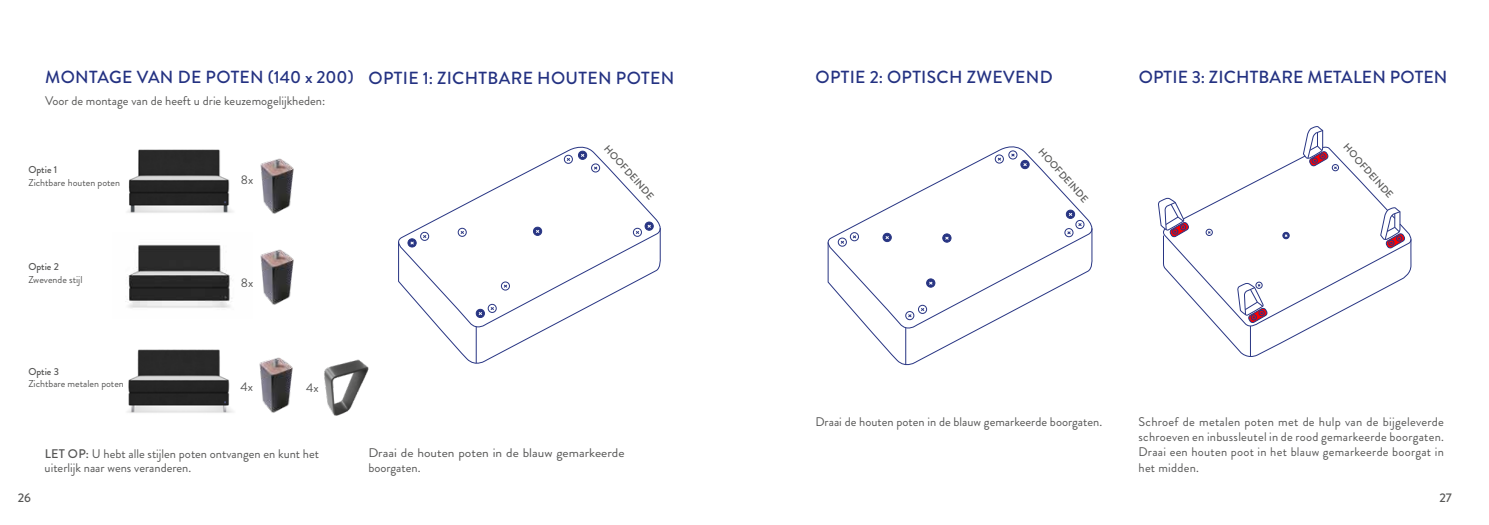
<style>
.page{position:relative;width:1489px;height:525px;background:#fff}
.page>*{position:absolute;margin:0;border:0;box-sizing:border-box;transform-origin:0 0}
.t1{font:500 17.5px "Brandon Grotesque";letter-spacing:.02em;color:#243282}
.t2{font:12.5px/15px "Brandon Grotesque";color:#565655;text-align:justify}
.t3{font:12.5px/15px "Brandon Grotesque";color:#565655;scale:1.08 1}
.t4{font:500 12.5px "Brandon Grotesque";color:#565655}
.t5{font:10px "Brandon Grotesque";color:#565655}
.t6{font:500 10px "Brandon Grotesque";color:#565655}
.s1{font-weight:500}
</style>
<div class="page">
<img style="left:127px;top:349px;width:106px;height:64px">
<img style="left:127px;top:149px;width:106px;height:64px">
<img style="left:125px;top:244px;width:107px;height:64px">
<svg style="left:851px;top:146px;width:242px;height:118px"></svg>
<svg style="left:827px;top:227px;width:265px;height:139px"></svg>
<div style="left:849px;top:232px;width:9px;height:9px;border:1px solid #283583;border-radius:50%"></div>
<svg style="left:851px;top:234px;width:6px;height:5px"></svg>
<div style="left:837px;top:237px;width:9px;height:9px;border:1px solid #283583;border-radius:50%"></div>
<svg style="left:839px;top:240px;width:5px;height:4px"></svg>
<div style="left:994px;top:154px;width:9px;height:9px;border:1px solid #283583;border-radius:50%"></div>
<svg style="left:996px;top:157px;width:5px;height:4px"></svg>
<div style="left:1008px;top:150px;width:9px;height:9px;border:1px solid #283583;border-radius:50%"></div>
<svg style="left:1010px;top:153px;width:5px;height:4px"></svg>
<div style="left:905px;top:311px;width:9px;height:9px;border:1px solid #283583;border-radius:50%"></div>
<svg style="left:907px;top:313px;width:5px;height:5px"></svg>
<div style="left:918px;top:305px;width:9px;height:8px;border:1px solid #283583;border-radius:50%"></div>
<svg style="left:920px;top:307px;width:5px;height:4px"></svg>
<div style="left:1020px;top:160px;width:9px;height:9px;border:1px solid #283583;border-radius:50%"></div>
<svg style="left:1022px;top:162px;width:5px;height:5px"></svg>
<div style="left:1065px;top:210px;width:9px;height:9px;border:1px solid #283583;border-radius:50%"></div>
<div style="left:1075px;top:220px;width:9px;height:9px;border:1px solid #283583;border-radius:50%"></div>
<div style="left:1064px;top:228px;width:9px;height:9px;border:1px solid #283583;border-radius:50%"></div>
<svg style="left:1066px;top:212px;width:16px;height:23px"></svg>
<div style="left:882px;top:233px;width:9px;height:9px;border:1px solid #283583;border-radius:50%"></div>
<svg style="left:884px;top:235px;width:5px;height:5px"></svg>
<div style="left:942px;top:234px;width:9px;height:8px;background:#283583;border-radius:50%"></div>
<div style="left:942px;top:233px;width:9px;height:9px;border:1px solid #283583;border-radius:50%"></div>
<svg style="left:945px;top:236px;width:4px;height:4px"></svg>
<div style="left:926px;top:279px;width:8px;height:8px;background:#283583;border-radius:50%"></div>
<div style="left:926px;top:278px;width:9px;height:9px;border:1px solid #283583;border-radius:50%"></div>
<svg style="left:929px;top:281px;width:4px;height:4px"></svg>
<hr style="left:905px;top:328px;width:1px;height:36px;background:#283583">
<svg style="left:421px;top:146px;width:240px;height:81px"></svg>
<svg style="left:398px;top:227px;width:263px;height:137px"></svg>
<div style="left:420px;top:232px;width:9px;height:9px;border:1px solid #283583;border-radius:50%"></div>
<svg style="left:422px;top:234px;width:5px;height:4px"></svg>
<div style="left:564px;top:155px;width:8px;height:9px;border:1px solid #283583;border-radius:50%"></div>
<svg style="left:566px;top:157px;width:5px;height:4px"></svg>
<div style="left:591px;top:163px;width:9px;height:9px;border:1px solid #283583;border-radius:50%"></div>
<svg style="left:593px;top:166px;width:5px;height:4px"></svg>
<div style="left:501px;top:281px;width:9px;height:9px;border:1px solid #283583;border-radius:50%"></div>
<svg style="left:503px;top:284px;width:5px;height:4px"></svg>
<div style="left:458px;top:228px;width:8px;height:8px;border:1px solid #283583;border-radius:50%"></div>
<svg style="left:460px;top:230px;width:4px;height:4px"></svg>
<div style="left:488px;top:304px;width:8px;height:8px;border:1px solid #283583;border-radius:50%"></div>
<svg style="left:490px;top:306px;width:4px;height:4px"></svg>
<svg style="left:578px;top:151px;width:8px;height:8px"></svg>
<div style="left:578px;top:151px;width:9px;height:9px;border:1px solid #283583;border-radius:50%"></div>
<div style="left:645px;top:222px;width:8px;height:8px;background:#283583;border-radius:50%"></div>
<div style="left:644px;top:221px;width:9px;height:9px;border:1px solid #283583;border-radius:50%"></div>
<svg style="left:647px;top:224px;width:4px;height:4px"></svg>
<div style="left:408px;top:239px;width:8px;height:8px;background:#283583;border-radius:50%"></div>
<div style="left:407px;top:238px;width:9px;height:9px;border:1px solid #283583;border-radius:50%"></div>
<svg style="left:410px;top:241px;width:4px;height:4px"></svg>
<div style="left:633px;top:228px;width:8px;height:8px;border:1px solid #283583;border-radius:50%"></div>
<svg style="left:635px;top:230px;width:5px;height:4px"></svg>
<svg style="left:476px;top:309px;width:8px;height:8px"></svg>
<div style="left:476px;top:309px;width:9px;height:9px;border:1px solid #283583;border-radius:50%"></div>
<svg style="left:533px;top:227px;width:8px;height:8px"></svg>
<div style="left:533px;top:227px;width:9px;height:9px;border:1px solid #283583;border-radius:50%"></div>
<hr style="left:476px;top:326px;width:1px;height:37px;background:#283583">
<svg style="left:1158px;top:126px;width:254px;height:231px"></svg>
<hr style="left:1249px;top:326px;width:1px;height:30px;background:#283583">
<img style="left:259px;top:357px;width:34px;height:56px">
<img style="left:260px;top:249px;width:34px;height:56px">
<img style="left:260px;top:158px;width:34px;height:56px">
<img style="left:324px;top:359px;width:45px;height:57px">
<h1 class="t1" style="left:45px;top:65px;width:310px">MONTAGE VAN DE POTEN (140 x 200)</h1>
<p class="t2" style="left:45px;top:93px;width:282px">Voor de montage van de heeft u drie keuzemogelijkheden:</p>
<p class="t6" style="left:28px;top:163px;width:30px">Optie 1</p>
<p class="t5" style="left:28px;top:175px;width:93px">Zichtbare houten poten</p>
<p class="t2" style="left:241px;top:172px;width:14px">8x</p>
<h1 class="t1" style="left:368px;top:66px;width:307px">OPTIE 1: ZICHTBARE HOUTEN POTEN</h1>
<h1 class="t1" style="left:815px;top:65px;width:239px">OPTIE 2: OPTISCH ZWEVEND</h1>
<h1 class="t1" style="left:1138px;top:65px;width:310px">OPTIE 3: ZICHTBARE METALEN POTEN</h1>
<p class="t6" style="left:611px;top:142px;width:70px;rotate:48deg">HOOFDEINDE</p>
<p class="t6" style="left:1045px;top:145px;width:70px;rotate:48deg">HOOFDEINDE</p>
<p class="t6" style="left:1350px;top:140px;width:70px;rotate:48deg">HOOFDEINDE</p>
<p class="t6" style="left:28px;top:259px;width:32px">Optie 2</p>
<p class="t5" style="left:28px;top:272px;width:56px">Zwevende stijl</p>
<p class="t2" style="left:241px;top:275px;width:14px">8x</p>
<p class="t6" style="left:28px;top:364px;width:32px">Optie 3</p>
<p class="t5" style="left:28px;top:376px;width:97px">Zichtbare metalen poten</p>
<p class="t2" style="left:240px;top:379px;width:14px">4x</p>
<p class="t2" style="left:306px;top:380px;width:14px">4x</p>
<p class="t2" style="left:45px;top:447px;width:276px;line-height:13.8px"><span class="s1">LET OP:</span> U hebt alle stijlen poten ontvangen en kunt het uiterlijk naar wens veranderen.</p>
<p class="t3" style="left:368px;top:444px;width:239px">Draai de houten poten in de blauw gemarkeerde boorgaten.</p>
<p class="t2" style="left:815px;top:414px;width:288px">Draai de houten poten in de blauw gemarkeerde boorgaten.</p>
<p class="t2" style="left:1138px;top:414px;width:307px">Schroef de metalen poten met de hulp van de bijgeleverde schroeven en inbussleutel in de rood gemarkeerde boorgaten.<br>Draai een houten poot in het blauw gemarkeerde boorgat in het midden.</p>
<p class="t4" style="left:18px;top:488px;width:15px">26</p>
<p class="t4" style="left:1439px;top:488px;width:14px">27</p>
</div>
